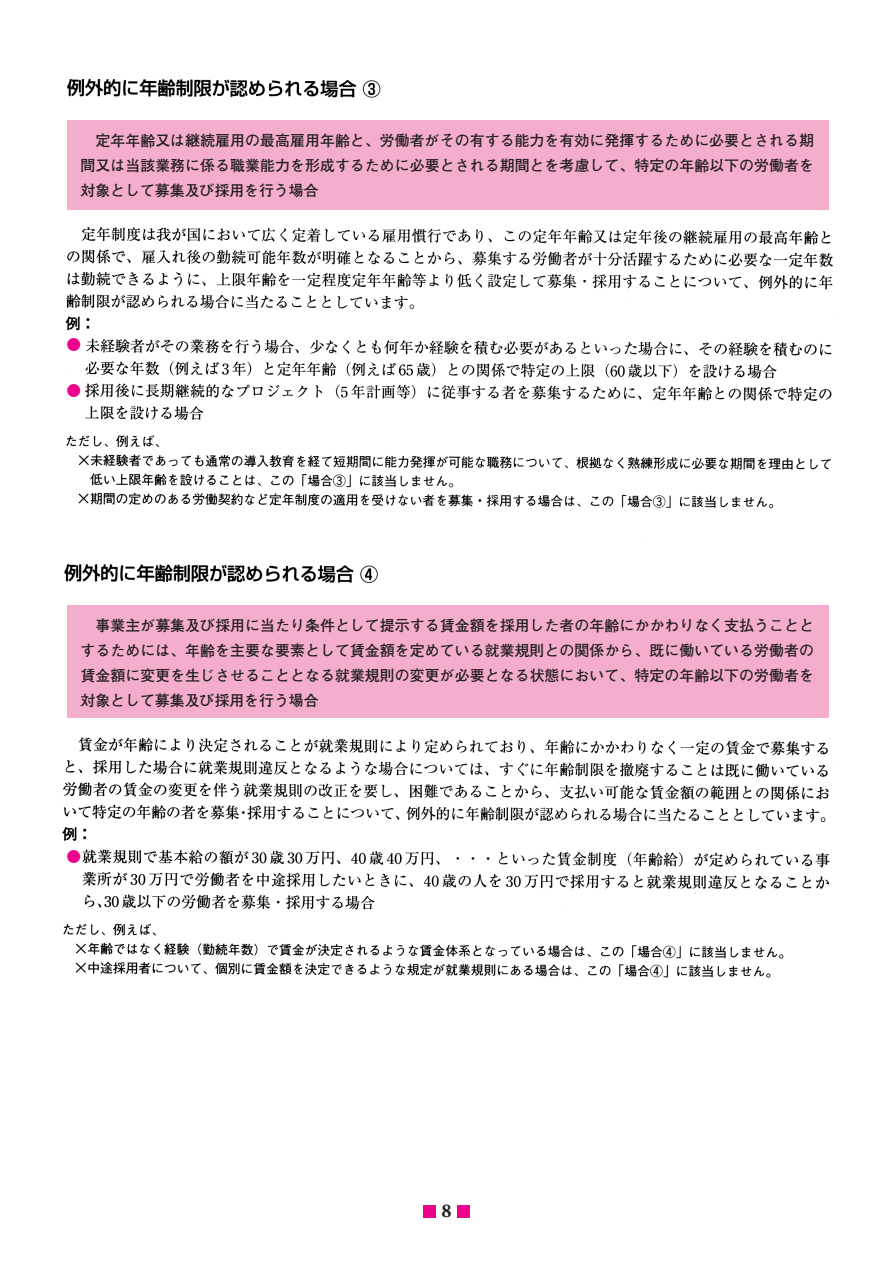
<style>
.page{position:relative;width:893px;height:1263px;background:#fff}
.page>*{position:absolute;margin:0;border:0;box-sizing:border-box;transform-origin:0 0}
.t1{font:700 19.5px "Adobe Garamond";color:#231f20}
.t2{font:700 14.85px/25px "Futo Go B101";letter-spacing:.005em;color:#231f20;text-align:justify}
.t3{font:500 14.7px "Shin Go";color:#ed028c}
</style>
<div class="page">
<img style="left:64px;top:78px;width:769px;height:505px">
<img style="left:62px;top:737px;width:771px;height:241px">
<div style="left:423px;top:1205px;width:13px;height:12px;background:#ed028c"></div>
<div style="left:457px;top:1205px;width:13px;height:12px;background:#ed028c"></div>
<div style="left:68px;top:120px;width:761px;height:89px;background:#f5adce"></div>
<div style="left:68px;top:605px;width:761px;height:113px;background:#f5adce"></div>
<p class="t2" style="left:80px;top:128px;width:735px;text-indent:15px">定年年齢又は継続雇用の最高雇用年齢と、労働者がその有する能力を有効に発揮するために必要とされる期間又は当該業務に係る職業能力を形成するために必要とされる期間とを考慮して、特定の年齢以下の労働者を対象として募集及び採用を行う場合</p>
<p class="t3" style="left:67px;top:335px;width:16px">●</p>
<p class="t3" style="left:67px;top:380px;width:16px">●</p>
<p class="t2" style="left:80px;top:613px;width:735px;text-indent:15px">事業主が募集及び採用に当たり条件として提示する賃金額を採用した者の年齢にかかわりなく支払うこととするためには、年齢を主要な要素として賃金額を定めている就業規則との関係から、既に働いている労働者の賃金額に変更を生じさせることとなる就業規則の変更が必要となる状態において、特定の年齢以下の労働者を対象として募集及び採用を行う場合</p>
<p class="t3" style="left:67px;top:847px;width:16px">●</p>
<h1 class="t1" style="left:441px;top:1200px;width:12px">8</h1>
</div>
